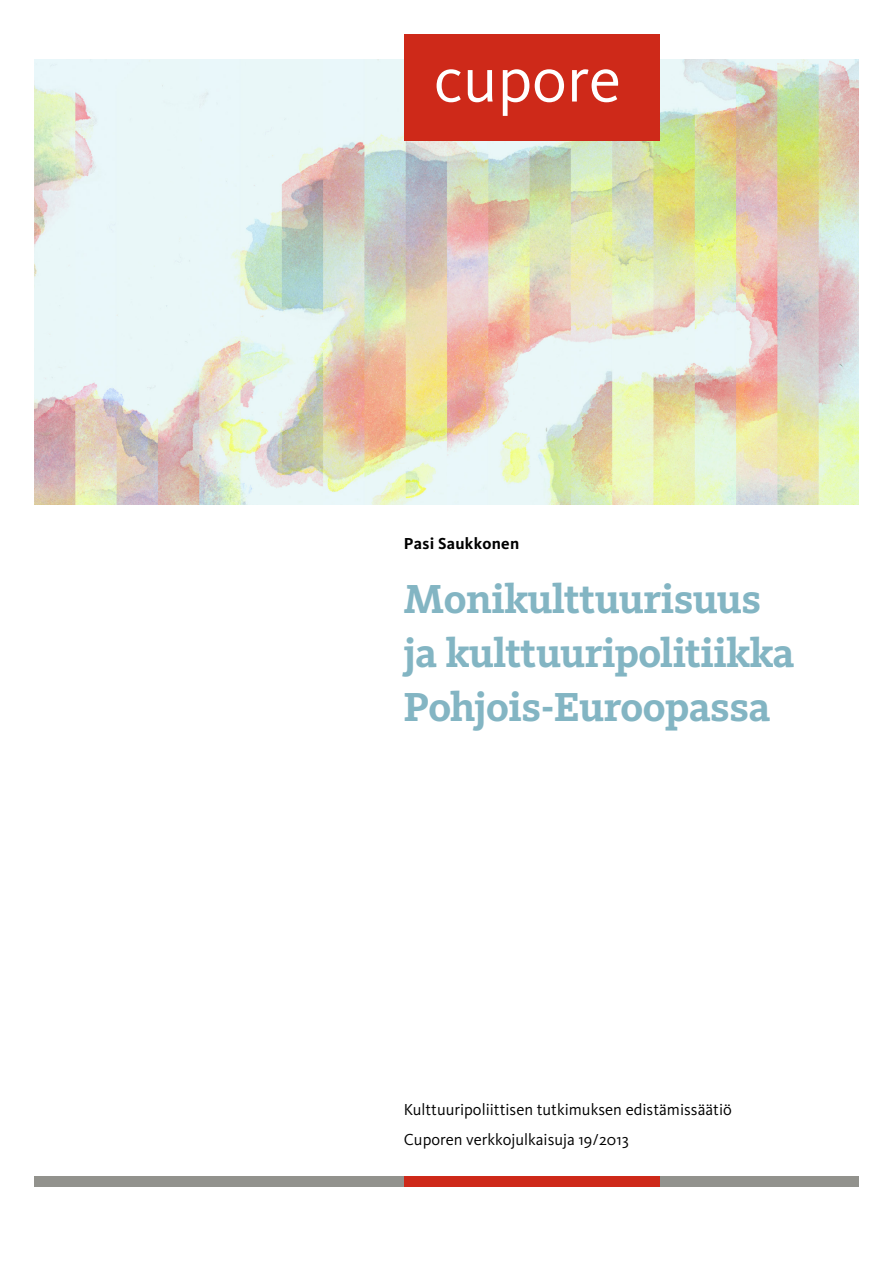
<style>
.page{position:relative;width:893px;height:1263px;background:#fff}
.page>*{position:absolute;margin:0;border:0;box-sizing:border-box;transform-origin:0 0}
.t1{font:65.55px "Kievit OT";color:#fff}
.Footnote{font:700 42px/54px "Kievit Slab Pro";letter-spacing:-.01em;color:#83b5c3}
.Normaali{font:16.5px "Kievit OT";color:#000}
.Normaali-2{font:700 16.5px "Kievit OT";letter-spacing:.02em;color:#000}
</style>
<div class="page">
<div style="left:34px;top:1176px;width:825px;height:10px;background:#92928d"></div>
<div style="left:404px;top:1176px;width:255px;height:10px;background:#ce2919"></div>
<img style="left:34px;top:60px;width:825px;height:444px">
<div style="left:404px;top:34px;width:255px;height:106px;background:#ce2919"></div>
<h1 class="t1" style="left:434px;top:43px;width:189px">cupore</h1>
<p class="Normaali-2" style="left:404px;top:533px;width:117px">Pasi Saukkonen</p>
<p class="Footnote" style="left:404px;top:571px;width:392px">Monikulttuurisuus ja kulttuuripolitiikka<br>Pohjois-Euroopassa</p>
<p class="Normaali" style="left:404px;top:1100px;width:329px">Kulttuuripoliittisen tutkimuksen edistämissäätiö</p>
<p class="Normaali" style="left:404px;top:1130px;width:226px">Cuporen verkkojulkaisuja 19/2013</p>
</div>
